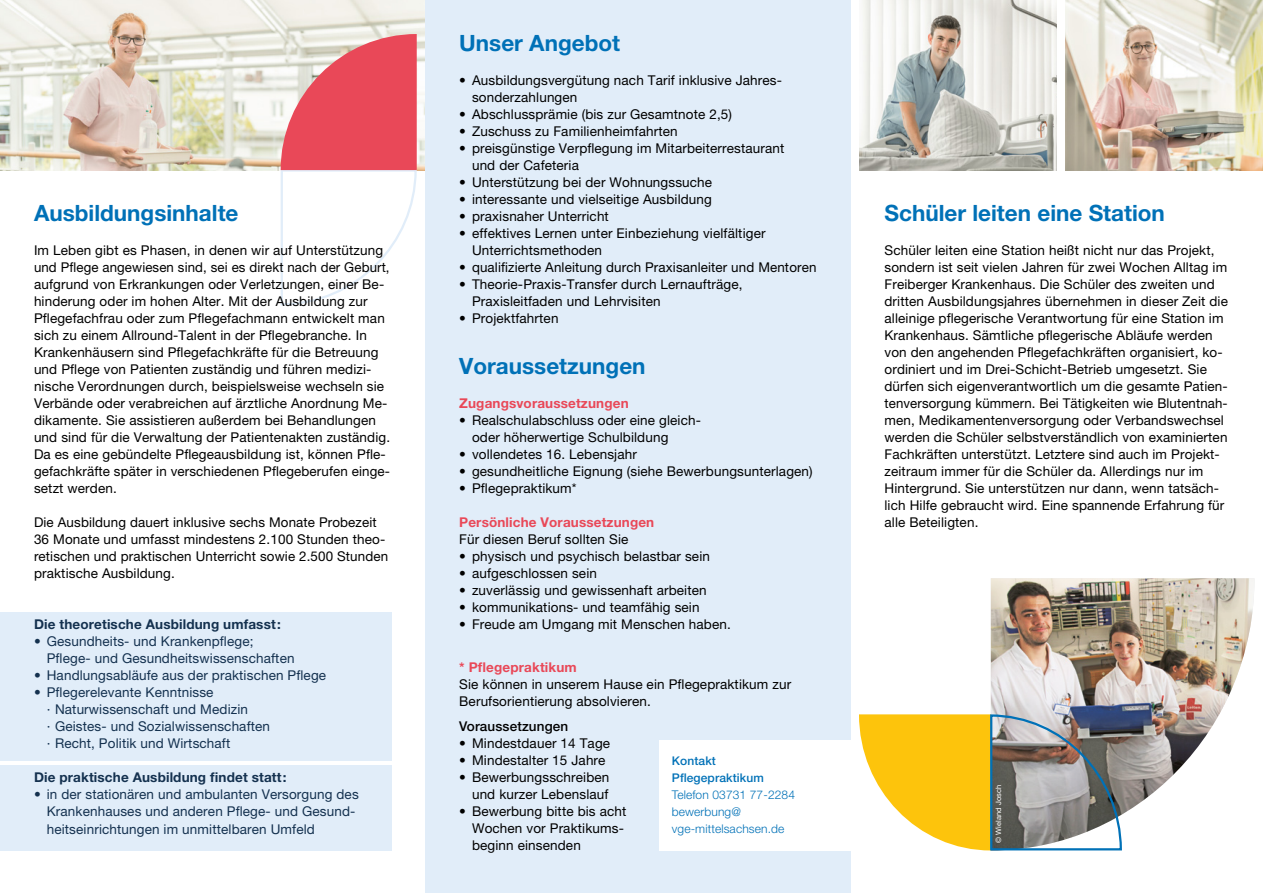
<style>
.page{position:relative;width:1263px;height:893px;background:#fff}
.page>*{position:absolute;margin:0;border:0;box-sizing:border-box;transform-origin:0 0}
.t1{font:700 22.5px "Helvetica Neue LT Pro";color:#0071b7}
.t2{font:13.5px/17px "Helvetica Neue LT Pro";letter-spacing:.01em;color:#000}
.t3{font:13.5px/17px "Helvetica Neue LT Pro";letter-spacing:.01em;color:#14314f}
.t4{font:700 13.5px "Helvetica Neue LT Pro";letter-spacing:.01em;color:#14314f}
.t5{font:700 13.5px "Helvetica Neue LT Pro";letter-spacing:.01em;color:#e94858}
.t6{font:500 13.5px "Helvetica Neue LT Pro";letter-spacing:.01em;color:#000}
.t7{font:300 12px/17px "Helvetica Neue LT Pro";letter-spacing:.01em;color:#0071b7}
.t8{font:500 12px/17px "Helvetica Neue LT Pro";letter-spacing:.01em;color:#0071b7}
.t9{font:7.5px "Helvetica Neue LT Pro";letter-spacing:.01em;color:#fff}
</style>
<div class="page">
<div style="left:0;top:612px;width:391px;height:149px;background:#e1edf9"></div>
<div style="left:0;top:765px;width:391px;height:85px;background:#e1edf9"></div>
<img style="left:0;top:0;width:425px;height:170px">
<svg style="left:279px;top:34px;width:139px;height:272px"></svg>
<div style="left:425px;top:0;width:425px;height:893px;background:#e1edf9"></div>
<div style="left:659px;top:740px;width:191px;height:110px;background:#fff"></div>
<img style="left:859px;top:0;width:198px;height:170px">
<img style="left:1065px;top:0;width:198px;height:170px">
<img style="left:991px;top:578px;width:263px;height:236px">
<svg style="left:859px;top:713px;width:264px;height:138px"></svg>
<h1 class="t1" style="left:34px;top:199px;width:206px">Ausbildungsinhalte</h1>
<p class="t2" style="left:34px;top:242px;width:358px">Im Leben gibt es Phasen, in denen wir auf Unterstützung und Pflege angewiesen sind, sei es direkt nach der Geburt, aufgrund von Erkrankungen oder Verletzungen, einer Be&shy;hinderung oder im hohen Alter. Mit der Ausbildung zur Pflegefachfrau oder zum Pflegefachmann entwickelt man sich zu einem Allround-Talent in der Pflegebranche. In Krankenhäusern sind Pflegefachkräfte für die Betreuung und Pflege von Patienten zuständig und führen medizi&shy;nische Verordnungen durch, beispielsweise wechseln sie Verbände oder verabreichen auf ärztliche Anordnung Me&shy;dikamente. Sie assistieren außerdem bei Behandlungen und sind für die Verwaltung der Patientenakten zuständig.<br>Da es eine gebündelte Pflegeausbildung ist, können Pfle&shy;gefachkräfte später in verschiedenen Pflegeberufen einge&shy;setzt werden.</p>
<p class="t2" style="left:34px;top:514px;width:356px">Die Ausbildung dauert inklusive sechs Monate Probezeit 36 Monate und umfasst mindestens 2.100 Stunden theo&shy;retischen und praktischen Unterricht sowie 2.500 Stunden praktische Ausbildung.</p>
<p class="t4" style="left:34px;top:616px;width:248px">Die theoretische Ausbildung umfasst:</p>
<p class="t3" style="left:47px;top:633px;width:249px;text-indent:-13px">• Gesundheits- und Krankenpflege;<br>Pflege- und Gesundheitswissenschaften</p>
<p class="t3" style="left:34px;top:667px;width:294px">• Handlungsabläufe aus der praktischen Pflege</p>
<p class="t3" style="left:47px;top:684px;width:225px;text-indent:-13px">• Pflegerelevante Kenntnisse<br>· Naturwissenschaft und Medizin<br>· Geistes- und Sozialwissenschaften · Recht, Politik und Wirtschaft</p>
<p class="t4" style="left:34px;top:769px;width:254px">Die praktische Ausbildung findet statt:</p>
<p class="t3" style="left:47px;top:786px;width:313px;text-indent:-13px">• in der stationären und ambulanten Versorgung des<br>Krankenhauses und anderen Pflege- und Gesund&shy;heitseinrichtungen im unmittelbaren Umfeld</p>
<h1 class="t1" style="left:459px;top:29px;width:162px">Unser Angebot</h1>
<p class="t2" style="left:472px;top:72px;width:312px;text-indent:-13px">• Ausbildungsvergütung nach Tarif inklusive Jahres&shy;sonderzahlungen</p>
<p class="t2" style="left:459px;top:106px;width:274px">• Abschlussprämie (bis zur Gesamtnote 2,5)</p>
<p class="t2" style="left:459px;top:123px;width:220px">• Zuschuss zu Familienheimfahrten</p>
<p class="t2" style="left:472px;top:140px;width:314px;text-indent:-13px">• preisgünstige Verpflegung im Mitarbeiterrestaurant und der Cafeteria</p>
<p class="t2" style="left:459px;top:174px;width:254px">• Unterstützung bei der Wohnungssuche</p>
<p class="t2" style="left:459px;top:191px;width:254px">• interessante und vielseitige Ausbildung</p>
<p class="t2" style="left:459px;top:208px;width:151px">• praxisnaher Unterricht</p>
<p class="t2" style="left:472px;top:225px;width:295px;text-indent:-13px">• effektives Lernen unter Einbeziehung vielfältiger<br>Unterrichtsmethoden</p>
<p class="t2" style="left:459px;top:259px;width:359px">• qualifizierte Anleitung durch Praxisanleiter und Mentoren</p>
<p class="t2" style="left:472px;top:276px;width:272px;text-indent:-13px">• Theorie-Praxis-Transfer durch Lernaufträge,<br>Praxisleitfaden und Lehrvisiten</p>
<p class="t2" style="left:459px;top:310px;width:101px">• Projektfahrten</p>
<h1 class="t1" style="left:459px;top:352px;width:188px">Voraussetzungen</h1>
<p class="t5" style="left:459px;top:395px;width:171px">Zugangsvoraussetzungen</p>
<p class="t2" style="left:472px;top:412px;width:231px;text-indent:-13px">• Realschulabschluss oder eine gleich&shy;oder höherwertige Schulbildung</p>
<p class="t2" style="left:459px;top:446px;width:179px">• vollendetes 16. Lebensjahr</p>
<p class="t2" style="left:459px;top:463px;width:355px">• gesundheitliche Eignung (siehe Bewerbungsunterlagen)</p>
<p class="t2" style="left:459px;top:480px;width:119px">• Pflegepraktikum*</p>
<p class="t5" style="left:459px;top:514px;width:197px">Persönliche Voraussetzungen</p>
<p class="t2" style="left:459px;top:531px;width:171px">Für diesen Beruf sollten Sie</p>
<p class="t2" style="left:459px;top:548px;width:252px">• physisch und psychisch belastbar sein</p>
<p class="t2" style="left:459px;top:565px;width:139px">• aufgeschlossen sein</p>
<p class="t2" style="left:459px;top:582px;width:249px">• zuverlässig und gewissenhaft arbeiten</p>
<p class="t2" style="left:459px;top:599px;width:242px">• kommunikations- und teamfähig sein</p>
<p class="t2" style="left:459px;top:616px;width:273px">• Freude am Umgang mit Menschen haben.</p>
<p class="t5" style="left:459px;top:659px;width:119px">* Pflegepraktikum</p>
<p class="t2" style="left:459px;top:676px;width:333px">Sie können in unserem Hause ein Pflegepraktikum zur<br>Berufsorientierung absolvieren.</p>
<p class="t6" style="left:459px;top:718px;width:110px">Voraussetzungen</p>
<p class="t2" style="left:459px;top:734px;width:152px">• Mindestdauer 14 Tage</p>
<p class="t2" style="left:459px;top:751px;width:148px">• Mindestalter 15 Jahre</p>
<p class="t2" style="left:459px;top:768px;width:152px;text-align:right">• Bewerbungsschreiben und kurzer Lebenslauf</p>
<p class="t2" style="left:472px;top:802px;width:156px;text-indent:-13px">• Bewerbung bitte bis acht<br>Wochen vor Praktikums&shy;beginn einsenden</p>
<p class="t8" style="left:672px;top:753px;width:94px">Kontakt<br>Pflegepraktikum</p>
<p class="t7" style="left:672px;top:786px;width:125px">Telefon 03731 77-2284 bewerbung@ vge-mittelsachsen.de</p>
<h1 class="t1" style="left:884px;top:199px;width:282px">Schüler leiten eine Station</h1>
<p class="t2" style="left:884px;top:242px;width:345px">Schüler leiten eine Station heißt nicht nur das Projekt, sondern ist seit vielen Jahren für zwei Wochen Alltag im Freiberger Krankenhaus. Die Schüler des zweiten und dritten Ausbildungsjahres übernehmen in dieser Zeit die alleinige pflegerische Verantwortung für eine Station im Krankenhaus. Sämtliche pflegerische Abläufe werden von den angehenden Pflegefachkräften organisiert, ko&shy;ordiniert und im Drei-Schicht-Betrieb umgesetzt. Sie dürfen sich eigenverantwortlich um die gesamte Patien&shy;tenversorgung kümmern. Bei Tätigkeiten wie Blutentnah&shy;men, Medikamentenversorgung oder Verbandswechsel werden die Schüler selbstverständlich von examinierten Fachkräften unterstützt. Letztere sind auch im Projekt&shy;zeitraum immer für die Schüler da. Allerdings nur im Hintergrund. Sie unterstützen nur dann, wenn tatsäch&shy;lich Hilfe gebraucht wird. Eine spannende Erfahrung für alle Beteiligten.</p>
<p class="t9" style="left:994px;top:843px;width:60px;rotate:-90deg">© Wieland Josch</p>
</div>
